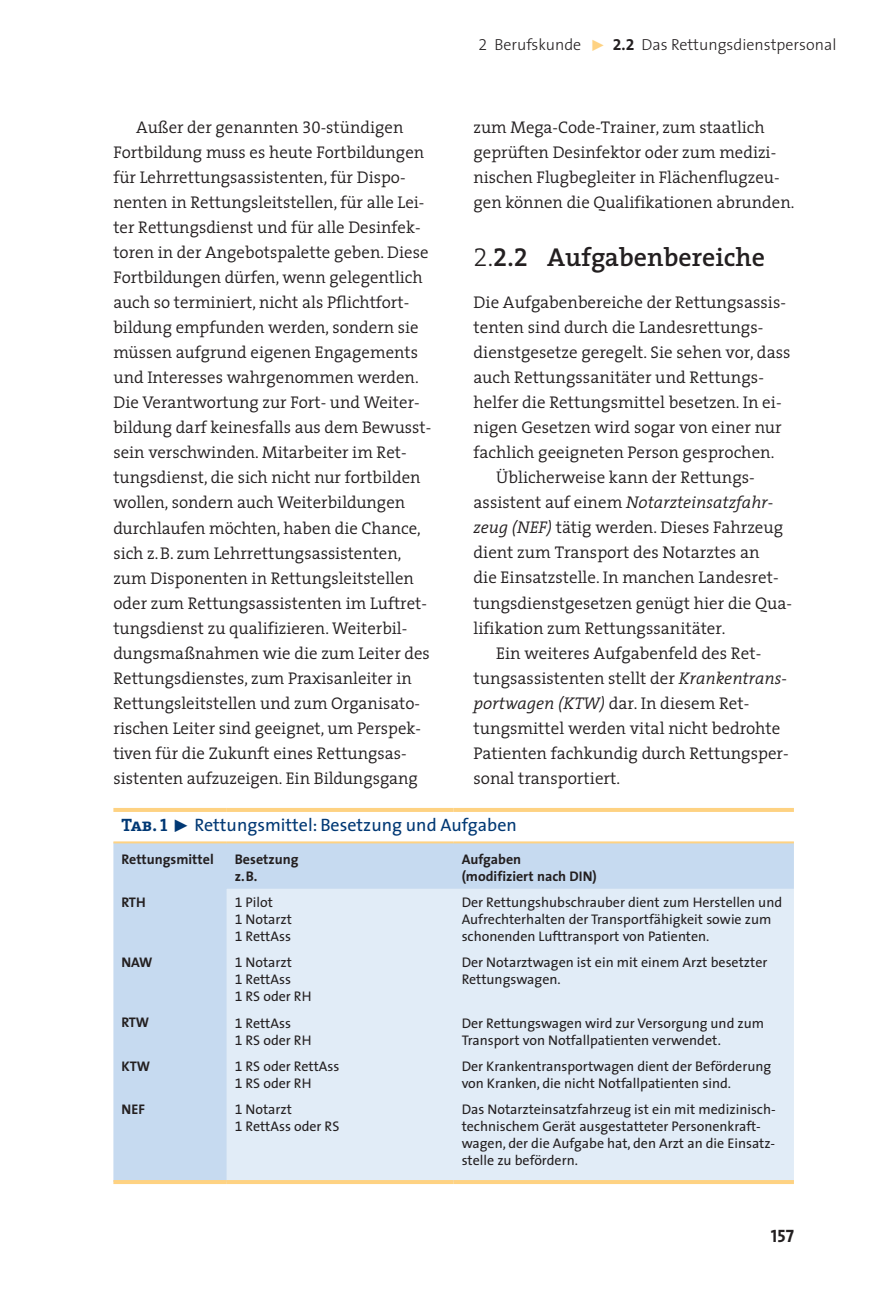
<style>
.page{position:relative;width:879px;height:1310px;background:#fff}
.page>*{position:absolute;margin:0;border:0;box-sizing:border-box;transform-origin:0 0}
.t1{font:600 26px "The Serif";color:#231f20}
.t2{font:18px "The Sans";color:#013874}
.t3{font:18px "The Sans Bold Caps";color:#231f20}
.t4{font:300 17px/25px "The Serif";color:#231f20}
.t5{font:italic 300 17px "The Serif";color:#231f20}
.t6{font:300 16px "The Sans";color:#231f20}
.t7{font:14px/17px "The Sans";color:#231f20}
.t8{font:700 14px/17px "The Sans";color:#231f20}
.s1{font-family:"The Sans Light Expert";font-weight:400}
.s2{font-family:"The Sans Extra Bold Expert";font-weight:400;color:#fed282}
.s3{font-family:"The Sans Bold Expert";font-weight:400}
.s4{font-family:"The Serif Semi Light Expert";font-weight:400}
.s5{font-family:"The Serif Light Expert";font-weight:400}
.s6{font-family:"The Serif Semi Bold Expert";font-weight:400}
.s7{font-style:normal}
.s8{font-style:italic}
.s9{font-family:"The Serif Bold Caps"}
.s10{font-family:"The Sans Extra Bold Expert"}
.s11{font-family:"The Sans Expert"}
</style>
<div class="page">
<div style="left:113px;top:843px;width:681px;height:337px;background:#c6daf0"></div>
<div style="left:227px;top:889px;width:567px;height:291px;background:#e1ecf7"></div>
<hr style="left:113px;top:808px;width:114px;height:4px;background:#fed282">
<hr style="left:227px;top:808px;width:227px;height:4px;background:#fed282">
<hr style="left:454px;top:808px;width:340px;height:4px;background:#fed282">
<hr style="left:113px;top:841px;width:114px;height:2px;background:#fed282">
<hr style="left:227px;top:841px;width:227px;height:2px;background:#fed282">
<hr style="left:454px;top:841px;width:340px;height:2px;background:#fed282">
<hr style="left:113px;top:1180px;width:114px;height:4px;background:#fed282">
<hr style="left:227px;top:1180px;width:227px;height:4px;background:#fed282">
<hr style="left:454px;top:1180px;width:340px;height:4px;background:#fed282">
<p class="t6" style="left:479px;top:32px;width:359px"><span class="s1">2</span> Berufskunde <span class="s2">˘</span> <span class="s3">2.2</span> Das Rettungsdienstpersonal</p>
<p class="t4" style="left:113px;top:114px;width:319px;text-indent:23px">Außer der genannten <span class="s4">30</span>-stündigen Fortbildung muss es heute Fortbildungen für Lehrrettungsassistenten, für Dispo&shy;nenten in Rettungsleitstellen, für alle Lei&shy;ter Rettungsdienst und für alle Desinfek&shy;toren in der Angebotspalette geben. Diese Fortbildungen dürfen, wenn gelegentlich auch so terminiert, nicht als Pflichtfort&shy;bildung empfunden werden, sondern sie müssen aufgrund eigenen Engagements und Interesses wahrgenommen werden.<br>Die Verantwortung zur Fort- und Weiter&shy;bildung darf keinesfalls aus dem Bewusst&shy;sein verschwinden. Mitarbeiter im Ret&shy;tungsdienst, die sich nicht nur fortbilden wollen, sondern auch Weiterbildungen durchlaufen möchten, haben die Chance, sich z.B. zum Lehrrettungsassistenten, zum Disponenten in Rettungsleitstellen oder zum Rettungsassistenten im Luftret&shy;tungsdienst zu qualifizieren. Weiterbil&shy;dungsmaßnahmen wie die zum Leiter des Rettungsdienstes, zum Praxisanleiter in Rettungsleitstellen und zum Organisato&shy;rischen Leiter sind geeignet, um Perspek&shy;tiven für die Zukunft eines Rettungsas&shy;sistenten aufzuzeigen. Ein Bildungsgang</p>
<p class="t4" style="left:473px;top:115px;width:322px">zum Mega-Code-Trainer, zum staatlich geprüften Desinfektor oder zum medizi&shy;nischen Flugbegleiter in Flächenflugzeu&shy;gen können die Qualifikationen abrunden.</p>
<h1 class="t1" style="left:473px;top:236px;width:293px"><span class="s5">2.</span><span class="s6">2.2</span> Aufgabenbereiche</h1>
<p class="t4" style="left:473px;top:289px;width:314px">Die Aufgabenbereiche der Rettungsassis-</p>
<p class="t4" style="left:473px;top:314px;width:291px">tenten sind durch die Landesrettungs-</p>
<p class="t4" style="left:473px;top:339px;width:318px">dienstgesetze geregelt. Sie sehen vor, dass</p>
<p class="t4" style="left:473px;top:364px;width:292px">auch Rettungssanitäter und Rettungs-</p>
<p class="t4" style="left:473px;top:389px;width:309px">helfer die Rettungsmittel besetzen. In ei-</p>
<p class="t4" style="left:473px;top:415px;width:309px">nigen Gesetzen wird sogar von einer nur</p>
<p class="t4" style="left:473px;top:440px;width:302px">fachlich geeigneten Person gesprochen.</p>
<p class="t4" style="left:496px;top:465px;width:260px">Üblicherweise kann der Rettungs-</p>
<p class="t5" style="left:473px;top:488px;width:301px"><span class="s7">assistent auf einem</span> Notarzteinsatzfahr-</p>
<p class="t4" style="left:473px;top:515px;width:311px"><span class="s8">zeug (NEF)</span> tätig werden. Dieses Fahrzeug</p>
<p class="t4" style="left:473px;top:540px;width:288px">dient zum Transport des Notarztes an</p>
<p class="t4" style="left:473px;top:565px;width:307px">die Einsatzstelle. In manchen Landesret-</p>
<p class="t4" style="left:473px;top:590px;width:320px">tungsdienstgesetzen genügt hier die Qua-</p>
<p class="t4" style="left:473px;top:615px;width:253px">lifikation zum Rettungssanitäter.</p>
<p class="t4" style="left:496px;top:640px;width:266px">Ein weiteres Aufgabenfeld des Ret-</p>
<p class="t4" style="left:473px;top:665px;width:315px">tungsassistenten stellt der <span class="s8">Krankentrans-</span></p>
<p class="t4" style="left:473px;top:690px;width:277px"><span class="s8">portwagen (KTW)</span> dar. In diesem Ret-</p>
<p class="t4" style="left:473px;top:715px;width:308px">tungsmittel werden vital nicht bedrohte</p>
<p class="t4" style="left:473px;top:740px;width:317px">Patienten fachkundig durch Rettungsper-</p>
<p class="t4" style="left:473px;top:765px;width:148px">sonal transportiert.</p>
<p class="t2" style="left:121px;top:810px;width:397px"><span class="s9">Tab. 1</span> <span class="s10">˘</span> Rettungsmittel: Besetzung und Aufgaben</p>
<p class="t8" style="left:121px;top:850px;width:94px">Rettungsmittel</p>
<p class="t8" style="left:235px;top:850px;width:65px">Besetzung z.B.</p>
<p class="t8" style="left:462px;top:850px;width:137px">Aufgaben (modifiziert nach DIN)</p>
<p class="t8" style="left:121px;top:893px;width:26px">RTH</p>
<p class="t7" style="left:235px;top:893px;width:59px"><span class="s11">1</span> Pilot<br><span class="s11">1</span> Notarzt<br><span class="s11">1</span> RettAss</p>
<p class="t7" style="left:462px;top:893px;width:322px">Der Rettungshubschrauber dient zum Herstellen und<br>Aufrechterhalten der Transportfähigkeit sowie zum schonenden Lufttransport von Patienten.</p>
<p class="t8" style="left:121px;top:953px;width:33px">NAW</p>
<p class="t7" style="left:235px;top:953px;width:78px"><span class="s11">1</span> Notarzt<br><span class="s11">1</span> RettAss<br><span class="s11">1</span> RS oder RH</p>
<p class="t7" style="left:462px;top:953px;width:307px">Der Notarztwagen ist ein mit einem Arzt besetzter<br>Rettungswagen.</p>
<p class="t8" style="left:121px;top:1014px;width:29px">RTW</p>
<p class="t7" style="left:235px;top:1014px;width:78px"><span class="s11">1</span> RettAss<br><span class="s11">1</span> RS oder RH</p>
<p class="t7" style="left:462px;top:1014px;width:304px">Der Rettungswagen wird zur Versorgung und zum<br>Transport von Notfallpatienten verwendet.</p>
<p class="t8" style="left:121px;top:1057px;width:30px">KTW</p>
<p class="t7" style="left:235px;top:1057px;width:106px"><span class="s11">1</span> RS oder RettAss<br><span class="s11">1</span> RS oder RH</p>
<p class="t7" style="left:462px;top:1057px;width:311px">Der Krankentransportwagen dient der Beförderung von Kranken, die nicht Notfallpatienten sind.</p>
<p class="t8" style="left:121px;top:1100px;width:25px">NEF</p>
<p class="t7" style="left:235px;top:1100px;width:106px"><span class="s11">1</span> Notarzt<br><span class="s11">1</span> RettAss oder RS</p>
<p class="t7" style="left:462px;top:1100px;width:315px">Das Notarzteinsatzfahrzeug ist ein mit medizinisch&shy;technischem Gerät ausgestatteter Personenkraft&shy;wagen, der die Aufgabe hat, den Arzt an die Einsatz&shy;stelle zu befördern.</p>
<p class="t3" style="left:771px;top:1220px;width:25px">157</p>
</div>
